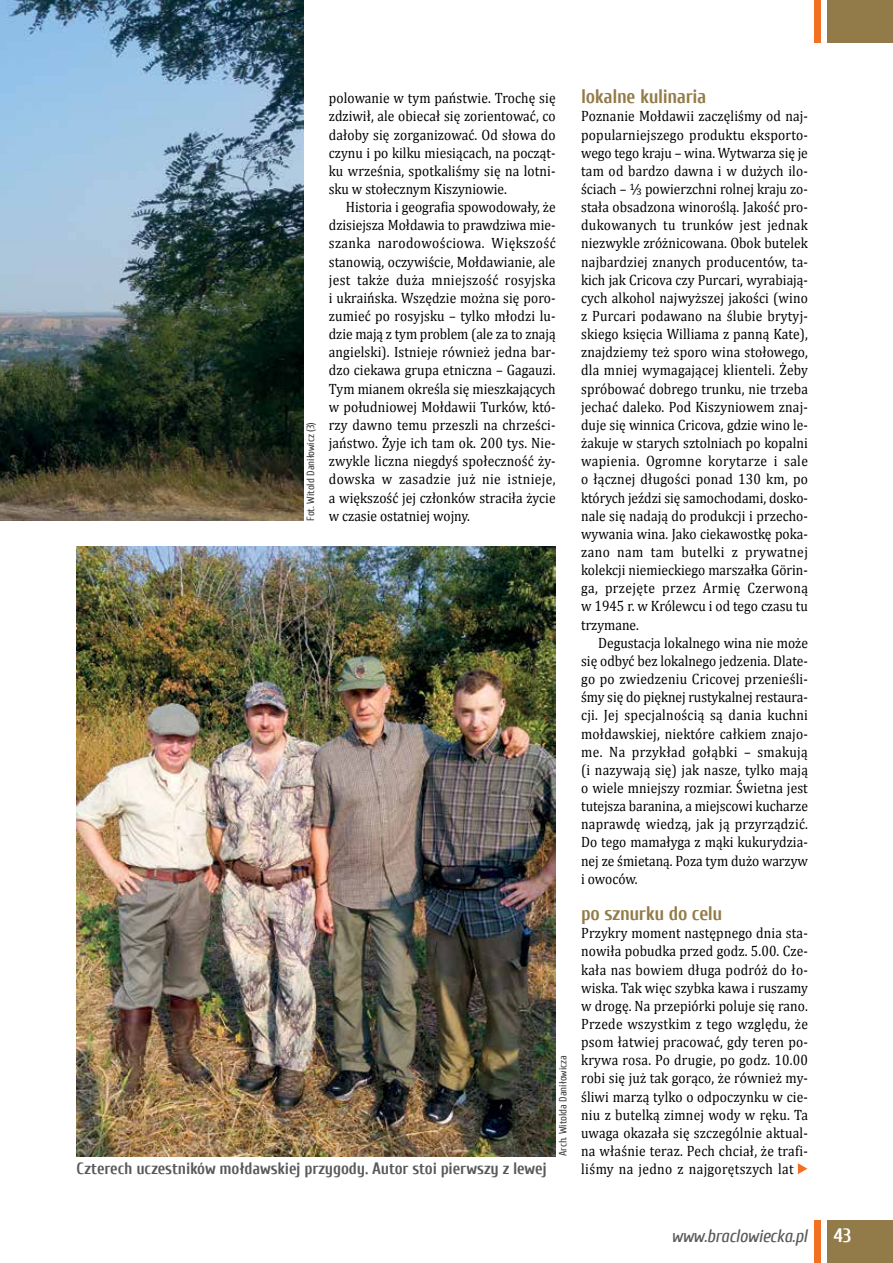
<style>
.page{position:relative;width:893px;height:1263px;background:#fff}
.page>*{position:absolute;margin:0;border:0;box-sizing:border-box;transform-origin:0 0}
.t1{font:700 19.5px "Cuprum";letter-spacing:-.02em;color:#927b48}
.t2{font:700 19.5px "Cuprum";color:#fff}
.t3{font:italic 18px "Cuprum";letter-spacing:-.01em;color:#58595b}
.t4{font:700 16.5px "Cuprum";letter-spacing:-.01em;color:#58595b}
.t5{font:15px/18.1px "Cambria";color:#000;text-align:justify;scale:.9 1}
.t6{font:10.5px "Cuprum";letter-spacing:-.005em;color:#414042}
</style>
<div class="page">
<div style="left:827px;top:1220px;width:66px;height:43px;background:#927b48"></div>
<div style="left:827px;top:0;width:66px;height:43px;background:#927b48"></div>
<div style="left:814px;top:1220px;width:7px;height:43px;background:#f36f21"></div>
<div style="left:814px;top:0;width:7px;height:43px;background:#f36f21"></div>
<img style="left:0;top:0;width:303px;height:521px">
<img style="left:77px;top:546px;width:479px;height:610px">
<svg style="left:798px;top:1163px;width:9px;height:11px"></svg>
<p class="t6" style="left:305px;top:521px;width:100px;rotate:-90deg">Fot. Witold Daniłowicz (3)</p>
<p class="t5" style="left:329px;top:89px;width:254px">polowanie w tym państwie. Trochę się zdziwił, ale obiecał się zorientować, co dałoby się zorganizować. Od słowa do czynu i po kilku miesiącach, na począt&shy;ku września, spotkaliśmy się na lotni&shy;sku w stołecznym Kiszyniowie.</p>
<p class="t5" style="left:329px;top:198px;width:254px;text-indent:17px">Historia i geografia spowodowały, że dzisiejsza Mołdawia to prawdziwa mie&shy;szanka narodowościowa. Większość stanowią, oczywiście, Mołdawianie, ale jest także duża mniejszość rosyjska i ukraińska. Wszędzie można się poro&shy;zumieć po rosyjsku – tylko młodzi lu&shy;dzie mają z tym problem (ale za to znają angielski). Istnieje również jedna bar&shy;dzo ciekawa grupa etniczna – Gagauzi.<br>Tym mianem określa się mieszkających w południowej Mołdawii Turków, któ&shy;rzy dawno temu przeszli na chrześci&shy;jaństwo. Żyje ich tam ok. 200 tys. Nie&shy;zwykle liczna niegdyś społeczność ży&shy;dowska w zasadzie już nie istnieje, a większość jej członków straciła życie w czasie ostatniej wojny.</p>
<p class="t6" style="left:557px;top:1156px;width:102px;rotate:-90deg">Arch. Witolda Daniłowicza</p>
<p class="t4" style="left:77px;top:1159px;width:472px">Czterech uczestników mołdawskiej przygody. Autor stoi pierwszy z lewej</p>
<h1 class="t1" style="left:581px;top:86px;width:127px">lokalne kulinaria</h1>
<p class="t5" style="left:581px;top:107px;width:254px">Poznanie Mołdawii zaczęliśmy od naj&shy;popularniejszego produktu eksporto&shy;wego tego kraju – wina. Wytwarza się je tam od bardzo dawna i w dużych ilo&shy;ściach – 1/3 powierzchni rolnej kraju zo&shy;stała obsadzona winoroślą. Jakość pro&shy;dukowanych tu trunków jest jednak niezwykle zróżnicowana. Obok butelek najbardziej znanych producentów, ta&shy;kich jak Cricova czy Purcari, wyrabiają&shy;cych alkohol najwyższej jakości (wino z Purcari podawano na ślubie brytyj&shy;skiego księcia Williama z panną Kate), znajdziemy też sporo wina stołowego, dla mniej wymagającej klienteli. Żeby spróbować dobrego trunku, nie trzeba jechać daleko. Pod Kiszyniowem znaj&shy;duje się winnica Cricova, gdzie wino le&shy;żakuje w starych sztolniach po kopalni wapienia. Ogromne korytarze i sale o łącznej długości ponad 130 km, po których jeździ się samochodami, dosko&shy;nale się nadają do produkcji i przecho&shy;wywania wina. Jako ciekawostkę poka&shy;zano nam tam butelki z prywatnej kolekcji niemieckiego marszałka Görin&shy;ga, przejęte przez Armię Czerwoną w 1945 r. w Królewcu i od tego czasu tu trzymane.</p>
<p class="t5" style="left:581px;top:634px;width:254px;text-indent:17px">Degustacja lokalnego wina nie może się odbyć bez lokalnego jedzenia. Dlate&shy;go po zwiedzeniu Cricovej przenieśli&shy;śmy się do pięknej rustykalnej restaura&shy;cji. Jej specjalnością są dania kuchni mołdawskiej, niektóre całkiem znajo&shy;me. Na przykład gołąbki – smakują (i nazywają się) jak nasze, tylko mają o wiele mniejszy rozmiar. Świetna jest tutejsza baranina, a miejscowi kucharze naprawdę wiedzą, jak ją przyrządzić.<br>Do tego mamałyga z mąki kukurydzia&shy;nej ze śmietaną. Poza tym dużo warzyw i owoców.</p>
<h1 class="t1" style="left:581px;top:902px;width:143px">po sznurku do celu</h1>
<p class="t5" style="left:581px;top:924px;width:254px">Przykry moment następnego dnia sta&shy;nowiła pobudka przed godz. 5.00. Cze&shy;kała nas bowiem długa podróż do ło&shy;wiska. Tak więc szybka kawa i ruszamy w drogę. Na przepiórki poluje się rano.<br>Przede wszystkim z tego względu, że psom łatwiej pracować, gdy teren po&shy;krywa rosa. Po drugie, po godz. 10.00 robi się już tak gorąco, że również my&shy;śliwi marzą tylko o odpoczynku w cie&shy;niu z butelką zimnej wody w ręku. Ta uwaga okazała się szczególnie aktual&shy;na właśnie teraz. Pech chciał, że trafi&shy;liśmy na jedno z najgorętszych lat</p>
<p class="t3" style="left:672px;top:1226px;width:137px">www.braclowiecka.pl</p>
<h1 class="t2" style="left:833px;top:1225px;width:19px">43</h1>
</div>
